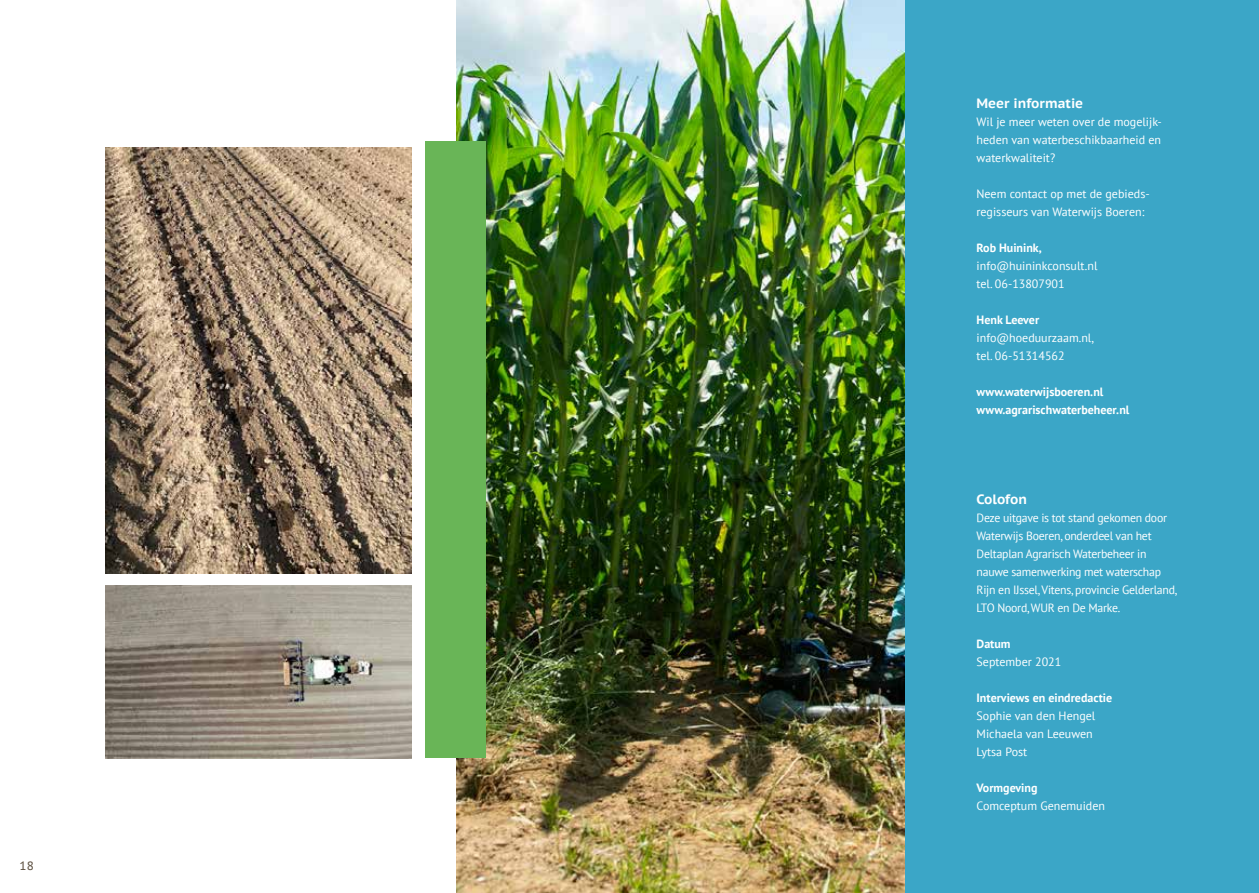
<style>
.page{position:relative;width:1259px;height:893px;background:#fff}
.page>*{position:absolute;margin:0;border:0;box-sizing:border-box;transform-origin:0 0}
.t1{font:700 13.5px "PT Sans Caption";color:#fff}
.t2{font:12px/18px "PT Sans";color:#fff}
.t3{font:12px/18px "PT Sans";letter-spacing:-.02em;color:#fff}
.t4{font:700 12px/18px "PT Sans";color:#fff}
.t5{font:12px "PT Sans Caption";color:#615445}
</style>
<div class="page">
<div style="left:904px;top:0;width:355px;height:893px;background:#3ba6c7"></div>
<img style="left:105px;top:148px;width:306px;height:426px">
<img style="left:105px;top:585px;width:306px;height:173px">
<img style="left:457px;top:0;width:447px;height:893px">
<div style="left:425px;top:141px;width:61px;height:617px;background:#69b557"></div>
<p class="t5" style="left:20px;top:858px;width:16px">18</p>
<p class="t1" style="left:976px;top:94px;width:108px">Meer informatie</p>
<p class="t2" style="left:976px;top:113px;width:187px;text-align:justify">Wil je meer weten over de mogelijk&shy;heden van waterbeschikbaarheid en waterkwaliteit?</p>
<p class="t2" style="left:976px;top:185px;width:175px">Neem contact op met de gebieds&shy;regisseurs van Waterwijs Boeren:</p>
<p class="t4" style="left:976px;top:239px;width:66px">Rob Huinink,</p>
<p class="t2" style="left:976px;top:257px;width:122px">info@huininkconsult.nl tel. 06-13807901</p>
<p class="t4" style="left:976px;top:311px;width:64px">Henk Leever</p>
<p class="t2" style="left:976px;top:329px;width:119px">info@hoeduurzaam.nl, tel. 06-51314562</p>
<p class="t4" style="left:976px;top:383px;width:154px">www.waterwijsboeren.nl www.agrarischwaterbeheer.nl</p>
<p class="t1" style="left:976px;top:490px;width:52px">Colofon</p>
<p class="t3" style="left:976px;top:509px;width:202px">Deze uitgave is tot stand gekomen door Waterwijs Boeren, onderdeel van het Deltaplan Agrarisch Waterbeheer in nauwe samenwerking met waterschap Rijn en IJssel, Vitens, provincie Gelderland, LTO Noord, WUR en De Marke.</p>
<p class="t4" style="left:976px;top:635px;width:36px">Datum</p>
<p class="t2" style="left:976px;top:653px;width:86px">September 2021</p>
<p class="t4" style="left:976px;top:689px;width:137px">Interviews en eindredactie</p>
<p class="t2" style="left:976px;top:707px;width:120px">Sophie van den Hengel<br>Michaela van Leeuwen<br>Lytsa Post</p>
<p class="t4" style="left:976px;top:779px;width:62px">Vormgeving</p>
<p class="t2" style="left:976px;top:797px;width:130px">Comceptum Genemuiden</p>
</div>
